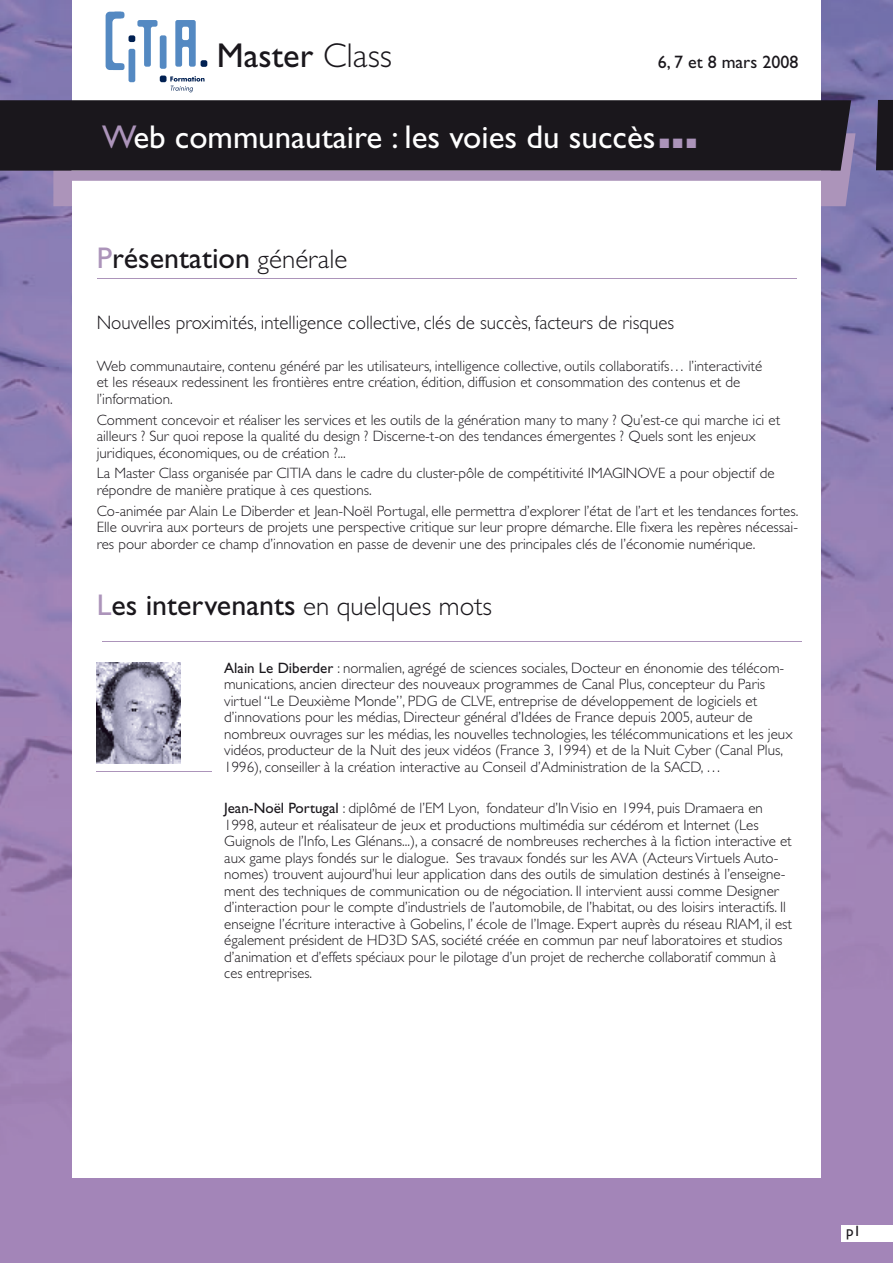
<style>
.page{position:relative;width:893px;height:1263px;background:#fff}
.page>*{position:absolute;margin:0;border:0;box-sizing:border-box;transform-origin:0 0}
.t1{font:34.5px "Gill Sans";color:#1a171c}
.t2{font:33px "Gill Sans";color:#fff}
.t3{font:30px "Gill Sans";color:#1a171c}
.t4{font:300 19.5px "Gill Sans";color:#1a171c}
.t5{font:18px "Gill Sans";color:#1a171c}
.t6{font:300 15px/16.5px "Gill Sans";color:#1a171c}
.t7{font:15px "Gill Sans";color:#1a171c}
.t8{font:13.5px "Zapf Dingbats";color:#ac94ba}
.s1{font-weight:300}
.s2{color:#ac94ba}
.s3{font-weight:300;font-size:27px}
.s4{font-weight:400}
</style>
<div class="page">
<img style="left:0;top:0;width:893px;height:1263px">
<svg style="left:53px;top:133px;width:802px;height:73px;fill:#ac94ba"></svg>
<div style="left:72px;top:0;width:749px;height:1178px;background:#fff"></div>
<div style="left:129px;top:49px;width:6px;height:33px;background:#5489c2;border-radius:2px"></div>
<svg style="left:137px;top:20px;width:21px;height:47px"></svg>
<div style="left:160px;top:35px;width:7px;height:34px;background:#5489c2;border-radius:2px"></div>
<svg style="left:175px;top:20px;width:21px;height:47px"></svg>
<div style="left:201px;top:60px;width:6px;height:7px;background:#002052;border-radius:2px"></div>
<div style="left:129px;top:35px;width:6px;height:7px;background:#002052;border-radius:2px"></div>
<div style="left:160px;top:76px;width:7px;height:6px;background:#002052;border-radius:2px"></div>
<svg style="left:170px;top:76px;width:35px;height:16px"></svg>
<svg style="left:106px;top:12px;width:18px;height:58px"></svg>
<svg style="left:876px;top:100px;width:17px;height:70px"></svg>
<div style="left:0;top:100px;width:851px;height:71px;background:#1a171c"></div>
<svg style="left:71px;top:171px;width:760px;height:10px"></svg>
<img style="left:96px;top:662px;width:84px;height:101px">
<hr style="left:97px;top:278px;width:700px;height:1px;background:#ac94ba">
<div style="left:842px;top:1225px;width:51px;height:16px;background:#fff"></div>
<hr style="left:102px;top:641px;width:700px;height:1px;background:#ac94ba">
<hr style="left:96px;top:771px;width:116px;height:1px;background:#ac94ba">
<h1 class="t1" style="left:217px;top:36px;width:177px">Master <span class="s1">Class</span></h1>
<p class="t5" style="left:658px;top:52px;width:142px">6, 7 et 8 mars 2008</p>
<h2 class="t2" style="left:102px;top:118px;width:555px"><span class="s2">W</span>eb communautaire : les voies du succès</h2>
<p class="t8" style="left:659px;top:137px;width:39px">■ ■ ■</p>
<h3 class="t3" style="left:97px;top:241px;width:252px"><span class="s2">P</span>résentation <span class="s3">générale</span></h3>
<h3 class="t4" style="left:97px;top:312px;width:579px">Nouvelles proximités, intelligence collective, clés de succès, facteurs de risques</h3>
<p class="t6" style="left:97px;top:358px;width:667px">Web communautaire, contenu généré par les utilisateurs, intelligence collective, outils collaboratifs… l’interactivité et les réseaux redessinent les frontières entre création, édition, diffusion et consommation des contenus et de l’information.</p>
<p class="t6" style="left:97px;top:411px;width:685px">Comment concevoir et réaliser les services et les outils de la génération many to many ? Qu’est-ce qui marche ici et ailleurs ? Sur quoi repose la qualité du design ? Discerne-t-on des tendances émergentes ? Quels sont les enjeux juridiques, économiques, ou de création ?...</p>
<p class="t6" style="left:97px;top:465px;width:679px">La Master Class organisée par CITIA dans le cadre du cluster-pôle de compétitivité IMAGINOVE a pour objectif de répondre de manière pratique à ces questions.</p>
<p class="t6" style="left:97px;top:502px;width:703px;text-align:justify">Co-animée par Alain Le Diberder et Jean-Noël Portugal, elle permettra d’explorer l’état de l’art et les tendances fortes.<br>Elle ouvrira aux porteurs de projets une perspective critique sur leur propre démarche. Elle fixera les repères nécessai&shy;res pour aborder ce champ d’innovation en passe de devenir une des principales clés de l’économie numérique.</p>
<h3 class="t3" style="left:97px;top:587px;width:397px"><span class="s2">L</span>es intervenants <span class="s3">en quelques mots</span></h3>
<p class="t6" style="left:224px;top:659px;width:570px"><span class="s4">Alain Le Diberder</span> : normalien, agrégé de sciences sociales, Docteur en énonomie des télécom&shy;munications, ancien directeur des nouveaux programmes de Canal Plus, concepteur du Paris virtuel “Le Deuxième Monde”, PDG de CLVE, entreprise de développement de logiciels et d’innovations pour les médias, Directeur général d’Idées de France depuis 2005, auteur de nombreux ouvrages sur les médias, les nouvelles technologies, les télécom munications et les jeux vidéos, producteur de la Nuit des jeux vidéos (France 3, 1994) et de la Nuit Cyber (Canal Plus, 1996), conseiller à la création interactive au Conseil d’Administration de la SACD, …</p>
<p class="t6" style="left:224px;top:800px;width:569px"><span class="s4">Jean-Noël Portugal</span> : diplômé de l’EM Lyon, fondateur d’In Visio en 1994, puis Dramaera en 1998, auteur et réalisateur de jeux et productions multimédia sur cédérom et Internet (Les Guignols de l’Info, Les Glénans...), a consacré de nombreuses recherches à la fiction interactive et aux game plays fondés sur le dialogue. Ses travaux fondés sur les AVA (Acteurs Virtuels Auto&shy;nomes) trouvent aujourd’hui leur application dans des outils de simulation destinés à l’enseigne&shy;ment des techniques de communication ou de négociation. Il intervient aussi comme Designer d’interaction pour le compte d’industriels de l’automobile, de l’habitat, ou des loisirs interactifs. Il enseigne l’écriture interactive à Gobelins, l’ école de l’Image. Expert auprès du réseau RIAM, il est également président de HD3D SAS, société créée en commun par neuf laboratoires et studios d’animation et d’effets spéciaux pour le pilotage d’un projet de recherche collaboratif commun à ces entreprises.</p>
<p class="t7" style="left:846px;top:1222px;width:16px">p1</p>
</div>
